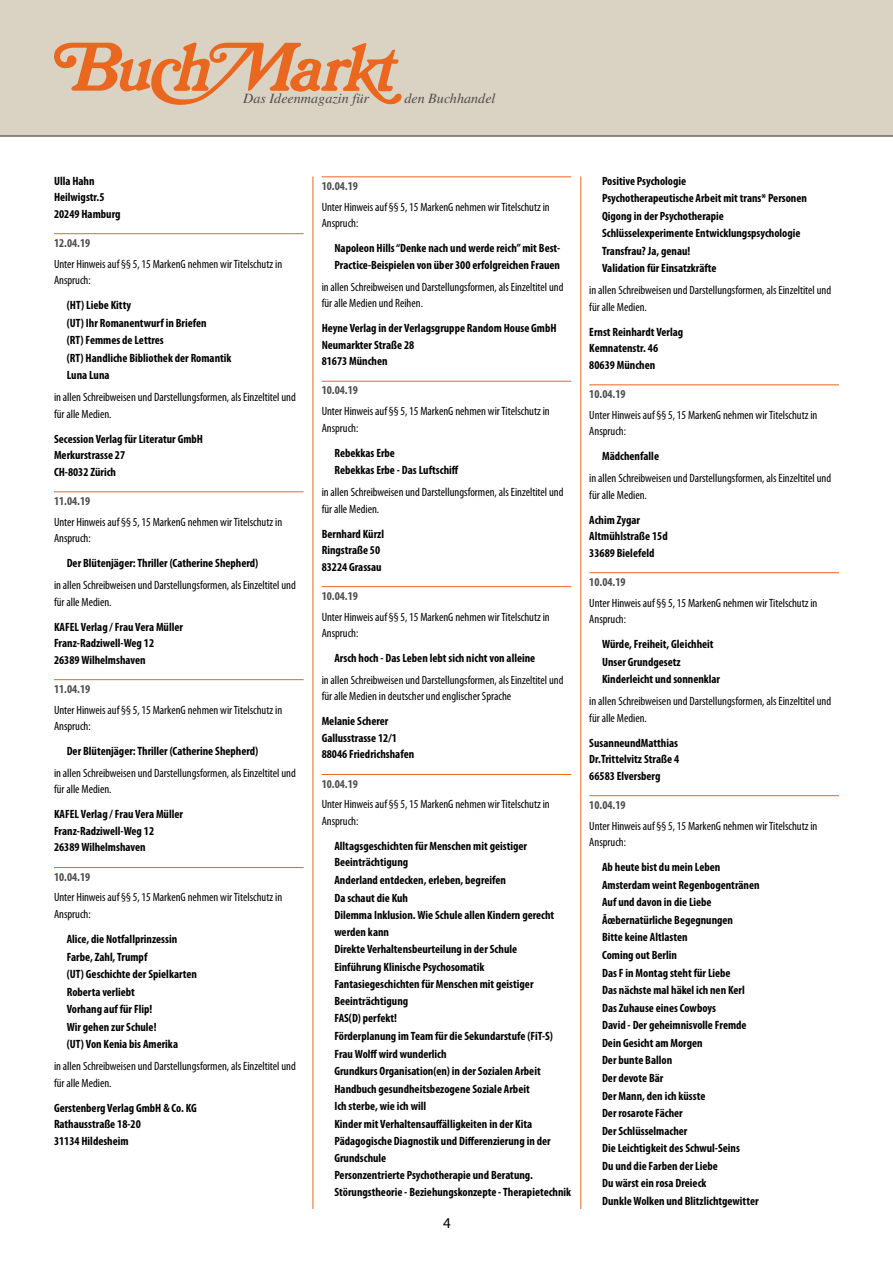
<style>
.page{position:relative;width:893px;height:1263px;background:#fff}
.page>*{position:absolute;margin:0;border:0;box-sizing:border-box;transform-origin:0 0}
.t1{font:15px "Myriad Pro";color:#000}
.t2{font:italic 14.1px "Times";color:#4d4d4c}
.t3{font:700 condensed 12px/17.5px "Myriad Pro";color:#000}
.t4{font:condensed 12px/16.5px "Myriad Pro";color:#000}
.t5{font:700 condensed 12px "Myriad Pro";color:#4d4d4d}
</style>
<div class="page">
<div style="left:0;top:0;width:893px;height:136px;background:#dad3c3"></div>
<hr style="left:313px;top:176px;width:1px;height:1033px;background:#ea661e">
<hr style="left:580px;top:176px;width:1px;height:1033px;background:#ea661e">
<hr style="left:0;top:135px;width:893px;height:2px;background:#4d4d4d">
<svg style="left:54px;top:42px;width:348px;height:63px"></svg>
<hr style="left:54px;top:233px;width:250px;height:1px;background:#ea661e">
<hr style="left:54px;top:491px;width:250px;height:1px;background:#ea661e">
<hr style="left:54px;top:679px;width:250px;height:1px;background:#ea661e">
<hr style="left:54px;top:867px;width:250px;height:1px;background:#ea661e">
<hr style="left:322px;top:176px;width:249px;height:1px;background:#ea661e">
<hr style="left:322px;top:381px;width:249px;height:1px;background:#ea661e">
<hr style="left:322px;top:586px;width:249px;height:1px;background:#ea661e">
<hr style="left:322px;top:774px;width:249px;height:1px;background:#ea661e">
<hr style="left:589px;top:384px;width:250px;height:1px;background:#ea661e">
<hr style="left:589px;top:572px;width:250px;height:1px;background:#ea661e">
<hr style="left:589px;top:795px;width:250px;height:1px;background:#ea661e">
<p class="t2" style="left:243px;top:90px;width:127px">Das Ideenmagazin für</p>
<p class="t2" style="left:404px;top:90px;width:93px">den Buchhandel</p>
<p class="t3" style="left:54px;top:172px;width:68px;line-height:16.5px">Ulla Hahn<br>Heilwigstr.5<br>20249 Hamburg</p>
<p class="t5" style="left:54px;top:235px;width:38px">12.04.19</p>
<p class="t4" style="left:54px;top:255px;width:230px">Unter Hinweis auf §§ 5, 15 MarkenG nehmen wir Titelschutz in<br>Anspruch:</p>
<p class="t3" style="left:67px;top:296px;width:166px">(HT) Liebe Kitty<br>(UT) Ihr Romanentwurf in Briefen<br>(RT) Femmes de Lettres<br>(RT) Handliche Bibliothek der Romantik<br>Luna Luna</p>
<p class="t4" style="left:54px;top:389px;width:243px">in allen Schreibweisen und Darstellungsformen, als Einzeltitel und für alle Medien.</p>
<p class="t3" style="left:54px;top:430px;width:151px;line-height:16.5px">Secession Verlag für Literatur GmbH<br>Merkurstrasse 27<br>CH-8032 Zürich</p>
<p class="t5" style="left:54px;top:493px;width:38px">11.04.19</p>
<p class="t4" style="left:54px;top:513px;width:230px">Unter Hinweis auf §§ 5, 15 MarkenG nehmen wir Titelschutz in<br>Anspruch:</p>
<p class="t3" style="left:67px;top:554px;width:193px">Der Blütenjäger: Thriller (Catherine Shepherd)</p>
<p class="t4" style="left:54px;top:577px;width:243px">in allen Schreibweisen und Darstellungsformen, als Einzeltitel und für alle Medien.</p>
<p class="t3" style="left:54px;top:618px;width:131px;line-height:16.5px">KAFEL Verlag / Frau Vera Müller<br>Franz-Radziwell-Weg 12<br>26389 Wilhelmshaven</p>
<p class="t5" style="left:54px;top:681px;width:38px">11.04.19</p>
<p class="t4" style="left:54px;top:701px;width:230px">Unter Hinweis auf §§ 5, 15 MarkenG nehmen wir Titelschutz in<br>Anspruch:</p>
<p class="t3" style="left:67px;top:742px;width:193px">Der Blütenjäger: Thriller (Catherine Shepherd)</p>
<p class="t4" style="left:54px;top:764px;width:243px">in allen Schreibweisen und Darstellungsformen, als Einzeltitel und für alle Medien.</p>
<p class="t3" style="left:54px;top:806px;width:131px;line-height:16.5px">KAFEL Verlag / Frau Vera Müller<br>Franz-Radziwell-Weg 12<br>26389 Wilhelmshaven</p>
<p class="t5" style="left:54px;top:869px;width:38px">10.04.19</p>
<p class="t4" style="left:54px;top:889px;width:230px">Unter Hinweis auf §§ 5, 15 MarkenG nehmen wir Titelschutz in<br>Anspruch:</p>
<p class="t3" style="left:67px;top:930px;width:132px">Alice, die Notfallprinzessin<br>Farbe, Zahl, Trumpf<br>(UT) Geschichte der Spielkarten<br>Roberta verliebt<br>Vorhang auf für Flip!<br>Wir gehen zur Schule!<br>(UT) Von Kenia bis Amerika</p>
<p class="t4" style="left:54px;top:1058px;width:243px">in allen Schreibweisen und Darstellungsformen, als Einzeltitel und für alle Medien.</p>
<p class="t3" style="left:54px;top:1099px;width:144px;line-height:16.5px">Gerstenberg Verlag GmbH &amp; Co. KG<br>Rathausstraße 18-20<br>31134 Hildesheim</p>
<p class="t5" style="left:322px;top:178px;width:38px">10.04.19</p>
<p class="t4" style="left:322px;top:198px;width:230px">Unter Hinweis auf §§ 5, 15 MarkenG nehmen wir Titelschutz in<br>Anspruch:</p>
<p class="t3" style="left:334px;top:240px;width:227px;line-height:16.5px">Napoleon Hills “Denke nach und werde reich” mit Best-<br>Practice-Beispielen von über 300 erfolgreichen Frauen</p>
<p class="t4" style="left:322px;top:278px;width:243px">in allen Schreibweisen und Darstellungsformen, als Einzeltitel und für alle Medien und Reihen.</p>
<p class="t3" style="left:322px;top:320px;width:237px;line-height:16.5px">Heyne Verlag in der Verlagsgruppe Random House GmbH<br>Neumarkter Straße 28<br>81673 München</p>
<p class="t5" style="left:322px;top:383px;width:38px">10.04.19</p>
<p class="t4" style="left:322px;top:403px;width:230px">Unter Hinweis auf §§ 5, 15 MarkenG nehmen wir Titelschutz in<br>Anspruch:</p>
<p class="t3" style="left:334px;top:444px;width:126px">Rebekkas Erbe<br>Rebekkas Erbe - Das Luftschiff</p>
<p class="t4" style="left:322px;top:484px;width:243px">in allen Schreibweisen und Darstellungsformen, als Einzeltitel und für alle Medien.</p>
<p class="t3" style="left:322px;top:525px;width:64px;line-height:16.5px">Bernhard Kürzl<br>Ringstraße 50<br>83224 Grassau</p>
<p class="t5" style="left:322px;top:588px;width:38px">10.04.19</p>
<p class="t4" style="left:322px;top:608px;width:230px">Unter Hinweis auf §§ 5, 15 MarkenG nehmen wir Titelschutz in<br>Anspruch:</p>
<p class="t3" style="left:334px;top:649px;width:202px">Arsch hoch - Das Leben lebt sich nicht von alleine</p>
<p class="t4" style="left:322px;top:671px;width:243px">in allen Schreibweisen und Darstellungsformen, als Einzeltitel und für alle Medien in deutscher und englischer Sprache</p>
<p class="t3" style="left:322px;top:713px;width:94px;line-height:16.5px">Melanie Scherer<br>Gallusstrasse 12/1<br>88046 Friedrichshafen</p>
<p class="t5" style="left:322px;top:776px;width:38px">10.04.19</p>
<p class="t4" style="left:322px;top:796px;width:230px">Unter Hinweis auf §§ 5, 15 MarkenG nehmen wir Titelschutz in<br>Anspruch:</p>
<p class="t3" style="left:334px;top:837px;width:238px">Alltagsgeschichten für Menschen mit geistiger Beeinträchtigung<br>Anderland entdecken, erleben, begreifen<br>Da schaut die Kuh<br>Dilemma Inklusion. Wie Schule allen Kindern gerecht werden kann<br>Direkte Verhaltensbeurteilung in der Schule<br>Einführung Klinische Psychosomatik Fantasiegeschichten für Menschen mit geistiger Beeinträchtigung<br>FAS(D) perfekt!<br>Förderplanung im Team für die Sekundarstufe (FiT-S)<br>Frau Wolff wird wunderlich<br>Grundkurs Organisation(en) in der Sozialen Arbeit Handbuch gesundheitsbezogene Soziale Arbeit<br>Ich sterbe, wie ich will<br>Kinder mit Verhaltensauffälligkeiten in der Kita Pädagogische Diagnostik und Differenzierung in der Grundschule<br>Personzentrierte Psychotherapie und Beratung.<br>Störungstheorie - Beziehungskonzepte - Therapietechnik</p>
<p class="t1" style="left:443px;top:1213px;width:9px">4</p>
<p class="t3" style="left:602px;top:172px;width:206px">Positive Psychologie<br>Psychotherapeutische Arbeit mit trans* Personen Qigong in der Psychotherapie Schlüsselexperimente Entwicklungspsychologie Transfrau? Ja, genau!<br>Validation für Einsatzkräfte</p>
<p class="t4" style="left:589px;top:282px;width:243px">in allen Schreibweisen und Darstellungsformen, als Einzeltitel und für alle Medien.</p>
<p class="t3" style="left:589px;top:323px;width:95px;line-height:16.5px">Ernst Reinhardt Verlag<br>Kemnatenstr. 46<br>80639 München</p>
<p class="t5" style="left:589px;top:386px;width:38px">10.04.19</p>
<p class="t4" style="left:589px;top:406px;width:230px">Unter Hinweis auf §§ 5, 15 MarkenG nehmen wir Titelschutz in<br>Anspruch:</p>
<p class="t3" style="left:602px;top:447px;width:58px">Mädchenfalle</p>
<p class="t4" style="left:589px;top:470px;width:243px">in allen Schreibweisen und Darstellungsformen, als Einzeltitel und für alle Medien.</p>
<p class="t3" style="left:589px;top:511px;width:80px;line-height:16.5px">Achim Zygar<br>Altmühlstraße 15d<br>33689 Bielefeld</p>
<p class="t5" style="left:589px;top:574px;width:38px">10.04.19</p>
<p class="t4" style="left:589px;top:594px;width:230px">Unter Hinweis auf §§ 5, 15 MarkenG nehmen wir Titelschutz in<br>Anspruch:</p>
<p class="t3" style="left:602px;top:635px;width:120px">Würde, Freiheit, Gleichheit<br>Unser Grundgesetz<br>Kinderleicht und sonnenklar</p>
<p class="t4" style="left:589px;top:693px;width:243px">in allen Schreibweisen und Darstellungsformen, als Einzeltitel und für alle Medien.</p>
<p class="t3" style="left:589px;top:734px;width:91px;line-height:16.5px;text-align:justify">SusanneundMatthias Dr.Trittelvitz Straße 4<br>66583 Elversberg</p>
<p class="t5" style="left:589px;top:797px;width:38px">10.04.19</p>
<p class="t4" style="left:589px;top:817px;width:230px">Unter Hinweis auf §§ 5, 15 MarkenG nehmen wir Titelschutz in<br>Anspruch:</p>
<p class="t3" style="left:602px;top:858px;width:159px">Ab heute bist du mein Leben<br>Amsterdam weint Regenbogentränen<br>Auf und davon in die Liebe<br>Ãœbernatürliche Begegnungen<br>Bitte keine Altlasten<br>Coming out Berlin<br>Das F in Montag steht für Liebe<br>Das nächste mal häkel ich nen Kerl<br>Das Zuhause eines Cowboys<br>David - Der geheimnisvolle Fremde<br>Dein Gesicht am Morgen<br>Der bunte Ballon<br>Der devote Bär<br>Der Mann, den ich küsste<br>Der rosarote Fächer<br>Der Schlüsselmacher<br>Die Leichtigkeit des Schwul-Seins<br>Du und die Farben der Liebe<br>Du wärst ein rosa Dreieck<br>Dunkle Wolken und Blitzlichtgewitter</p>
</div>
